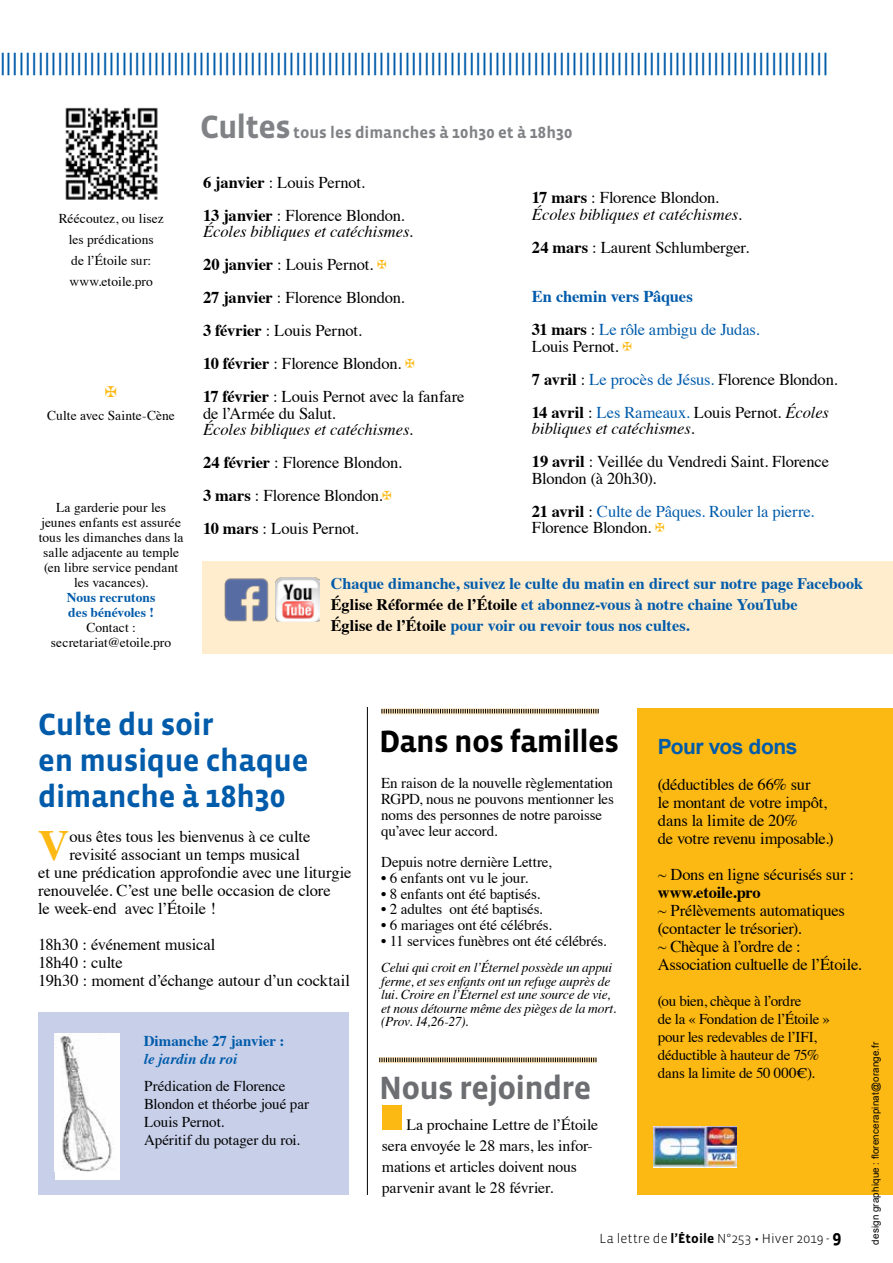
<style>
.page{position:relative;width:893px;height:1263px;background:#fff}
.page>*{position:absolute;margin:0;border:0;box-sizing:border-box;transform-origin:0 0}
.t1{font:700 43.2px "Times";color:#fdb913}
.t2{font:700 33px "Vista Sans";letter-spacing:-.02em;color:#6d6e71}
.t3{font:700 31.5px/36px "Vista Sans";letter-spacing:-.01em;color:#005baa}
.t4{font:700 31.5px "Vista Sans";letter-spacing:-.02em;color:#000}
.t5{font:24px "Arial";color:#005baa}
.t6{font:700 21px "Arial";letter-spacing:-.02em;color:#005baa}
.t7{font:16.5px/33px "Times";letter-spacing:-.01em;color:#000}
.t8{font:16.5px/33px "Times";letter-spacing:-.01em;color:#005baa}
.t9{font:italic 16.5px/16.5px "Times";letter-spacing:-.005em;color:#000}
.t10{font:700 16.5px "Vista Sans";color:#808285}
.t11{font:700 16.5px "Times";letter-spacing:-.015em;color:#000}
.t12{font:700 16.2px/21px "Times";letter-spacing:-.005em;color:#005baa}
.t13{font:15.75px/21px "Times";letter-spacing:-.01em;color:#000}
.t14{font:15px/18px "Times";letter-spacing:-.01em;color:#000}
.t15{font:700 15px "Times";letter-spacing:-.005em;color:#005baa}
.t16{font:italic 700 15px "Times";letter-spacing:.005em;color:#005baa}
.t17{font:13.5px/15px "Times";letter-spacing:.005em;color:#000;text-align:center}
.t18{font:italic 13.5px/13.5px "Times";letter-spacing:-.015em;color:#000}
.t19{font:300 13.5px "Vista Sans";letter-spacing:.005em;color:#000}
.t20{font:700 13.5px/15px "Times";color:#005baa}
.t21{font:9.75px "Arial";letter-spacing:.02em;color:#000}
.s1{font-size:33px}
.s2{font-weight:700}
.s3{font-style:italic}
.s4{color:#fdb913}
.s5{font-weight:700;font-style:normal}
.s6{font-style:normal}
.s7{font-weight:700;color:#000}
.s8{color:#000}
.s9{color:#005baa}
.s10{font-weight:700;font-size:18px}
</style>
<div class="page">
<img style="left:65px;top:107px;width:93px;height:93px">
<div style="left:203px;top:561px;width:690px;height:93px;background:#ffedce"></div>
<img style="left:224px;top:578px;width:45px;height:44px">
<img style="left:275px;top:577px;width:44px;height:45px">
<div style="left:38px;top:1012px;width:310px;height:183px;background:#c7cfe9"></div>
<div style="left:55px;top:1033px;width:65px;height:146px;background:#fff"></div>
<img style="left:60px;top:1034px;width:52px;height:137px">
<div style="left:637px;top:709px;width:256px;height:486px;background:#fdb913"></div>
<img style="left:654px;top:1127px;width:82px;height:40px">
<div style="left:382px;top:1106px;width:19px;height:24px;background:#fdb913"></div>
<svg style="left:379px;top:1057px;width:217px;height:6px"></svg>
<svg style="left:381px;top:708px;width:218px;height:6px"></svg>
<hr style="left:367px;top:707px;width:1px;height:488px;background:#000">
<h3 class="t5" style="left:-1px;top:46px;width:831px">|||||||||||||||||||||||||||||||||||||||||||||||||||||||||||||||||||||||||||||||||||||||||||||||||||||||||||||||||||||||||||||||||</h3>
<p class="t17" style="left:59px;top:206px;width:107px;line-height:21px">Réécoutez, ou lisez les prédications<br>de l’Étoile sur: www.etoile.pro</p>
<p class="t17" style="left:47px;top:406px;width:129px">Culte avec Sainte-Cène</p>
<p class="t17" style="left:39px;top:499px;width:146px">La garderie pour les jeunes enfants est assurée tous les dimanches dans la salle adjacente au temple (en libre service pendant les vacances).</p>
<p class="t20" style="left:67px;top:588px;width:90px">Nous recrutons des bénévoles !</p>
<p class="t17" style="left:51px;top:619px;width:122px">Contact : secretariat@etoile.pro</p>
<p class="t10" style="left:200px;top:124px;width:374px"><span class="s1">Cultes</span>tous les dimanches à 10h30 et à 18h30</p>
<p class="t7" style="left:203px;top:164px;width:203px"><span class="s2">6 janvier</span> : Louis Pernot.<br><span class="s2">13 janvier</span> : Florence Blondon.</p>
<p class="t7" style="left:203px;top:214px;width:263px"><span class="s3">Écoles bibliques et catéchismes.<br></span><span class="s2">20 janvier</span> : Louis Pernot. <span class="s4">✠<br></span><span class="s2">27 janvier</span> : Florence Blondon.<br><span class="s2">3 février</span> : Louis Pernot.<br><span class="s2">10 février</span> : Florence Blondon. <span class="s4">✠<br></span><span class="s2">17 février</span> : Louis Pernot avec la fanfare</p>
<p class="t7" style="left:203px;top:395px;width:134px">de l’Armée du Salut.</p>
<p class="t7" style="left:203px;top:412px;width:212px"><span class="s3">Écoles bibliques et catéchismes.<br></span><span class="s2">24 février</span> : Florence Blondon.<br><span class="s2">3 mars</span> : Florence Blondon.<span class="s4">✠<br></span><span class="s2">10 mars</span> : Louis Pernot.</p>
<p class="t9" style="left:532px;top:189px;width:212px"><span class="s5">17 mars</span> <span class="s6">: Florence Blondon.<br></span>Écoles bibliques et catéchismes.</p>
<p class="t7" style="left:532px;top:229px;width:219px"><span class="s2">24 mars</span> : Laurent Schlumberger.</p>
<p class="t8" style="left:532px;top:279px;width:229px"><span class="s2">En chemin vers Pâques<br></span><span class="s7">31 mars</span> <span class="s8">:</span> Le rôle ambigu de Judas.</p>
<p class="t7" style="left:532px;top:328px;width:307px">Louis Pernot. <span class="s4">✠<br></span><span class="s2">7 avril</span> : <span class="s9">Le procès de Jésus.</span> Florence Blondon.<br><span class="s2">14 avril</span> : <span class="s9">Les Rameaux.</span> Louis Pernot. <span class="s3">Écoles</span></p>
<p class="t7" style="left:532px;top:411px;width:298px"><span class="s3">bibliques et catéchismes.<br></span><span class="s2">19 avril</span> : Veillée du Vendredi Saint. Florence</p>
<p class="t8" style="left:532px;top:460px;width:284px"><span class="s8">Blondon (à 20h30).<br></span><span class="s7">21 avril</span> <span class="s8">:</span> Culte de Pâques. Rouler la pierre.</p>
<p class="t7" style="left:532px;top:510px;width:134px">Florence Blondon. <span class="s4">✠</span></p>
<p class="t12" style="left:331px;top:571px;width:534px">Chaque dimanche, suivez le culte du matin en direct sur notre page Facebook<br><span class="s8">Église Réformée de l’Étoile</span> et abonnez-vous à notre chaine YouTube<br><span class="s8">Église de l’Étoile</span> pour voir ou revoir tous nos cultes.</p>
<h3 class="t3" style="left:38px;top:707px;width:272px">Culte du soir<br>en musique chaque dimanche à 18h30</h3>
<h1 class="t1" style="left:38px;top:804px;width:33px">V</h1>
<p class="t7" style="left:69px;top:818px;width:242px">ous êtes tous les bienvenus à ce culte</p>
<p class="t7" style="left:69px;top:836px;width:232px">revisité associant un temps musical</p>
<p class="t7" style="left:38px;top:854px;width:315px">et une prédication approfondie avec une liturgie</p>
<p class="t7" style="left:38px;top:872px;width:294px">renouvelée. C’est une belle occasion de clore</p>
<p class="t7" style="left:38px;top:890px;width:179px">le week-end avec l’Étoile !</p>
<p class="t7" style="left:38px;top:934px;width:313px;line-height:18px">18h30 : événement musical<br>18h40 : culte<br>19h30 : moment d’échange autour d’un cocktail</p>
<p class="t15" style="left:144px;top:1026px;width:142px">Dimanche 27 janvier :</p>
<p class="t16" style="left:144px;top:1044px;width:95px">le jardin du roi</p>
<p class="t14" style="left:144px;top:1076px;width:167px">Prédication de Florence<br>Blondon et théorbe joué par<br>Louis Pernot.<br>Apéritif du potager du roi.</p>
<h3 class="t4" style="left:379px;top:725px;width:241px">Dans nos familles</h3>
<p class="t14" style="left:381px;top:774px;width:234px;line-height:15.8px">En raison de la nouvelle règlementation RGPD, nous ne pouvons mentionner les noms des personnes de notre paroisse qu’avec leur accord.</p>
<p class="t14" style="left:381px;top:852px;width:172px">Depuis notre dernière Lettre,</p>
<p class="t14" style="left:381px;top:867px;width:148px">• 6 enfants ont vu le jour.</p>
<p class="t14" style="left:381px;top:883px;width:160px">• 8 enfants ont été baptisés.</p>
<p class="t14" style="left:381px;top:899px;width:163px">• 2 adultes ont été baptisés.</p>
<p class="t14" style="left:381px;top:915px;width:172px">• 6 mariages ont été célébrés.</p>
<p class="t14" style="left:381px;top:930px;width:227px">• 11 services funèbres ont été célébrés.</p>
<p class="t18" style="left:381px;top:960px;width:236px">Celui qui croit en l’Éternel possède un appui ferme, et ses enfants ont un refuge auprès de lui. Croire en l’Éternel est une source de vie, et nous détourne même des pièges de la mort. (Prov. 14,26-27).</p>
<h2 class="t2" style="left:379px;top:1071px;width:214px">Nous rejoindre</h2>
<p class="t13" style="left:382px;top:1112px;width:218px;text-indent:25px">La prochaine Lettre de l’Étoile sera envoyée le 28 mars, les infor&shy;mations et articles doivent nous parvenir avant le 28 février.</p>
<p class="t6" style="left:658px;top:733px;width:141px">Pour vos dons</p>
<p class="t7" style="left:658px;top:774px;width:177px;line-height:18px">(déductibles de 66% sur<br>le montant de votre impôt, dans la limite de 20%<br>de votre revenu imposable.)</p>
<p class="t7" style="left:658px;top:857px;width:198px">~ Dons en ligne sécurisés sur :</p>
<p class="t11" style="left:658px;top:877px;width:104px">www.etoile.pro</p>
<p class="t7" style="left:658px;top:900px;width:205px;line-height:18px">~ Prélèvements automatiques (contacter le trésorier).<br>~ Chèque à l’ordre de :<br>Association cultuelle de l’Étoile.</p>
<p class="t14" style="left:658px;top:991px;width:174px">(ou bien, chèque à l’ordre<br>de la « Fondation de l’Étoile » pour les redevables de l’IFI, déductible à hauteur de 75% dans la limite de 50 000€).</p>
<p class="t19" style="left:600px;top:1232px;width:243px">La lettre de <span class="s2">l’Étoile</span> N°253 • Hiver 2019 - <span class="s10">9</span></p>
<p class="t21" style="left:869px;top:1244px;width:204px;rotate:-90deg">design graphique : florencerapinat@orange.fr</p>
</div>
